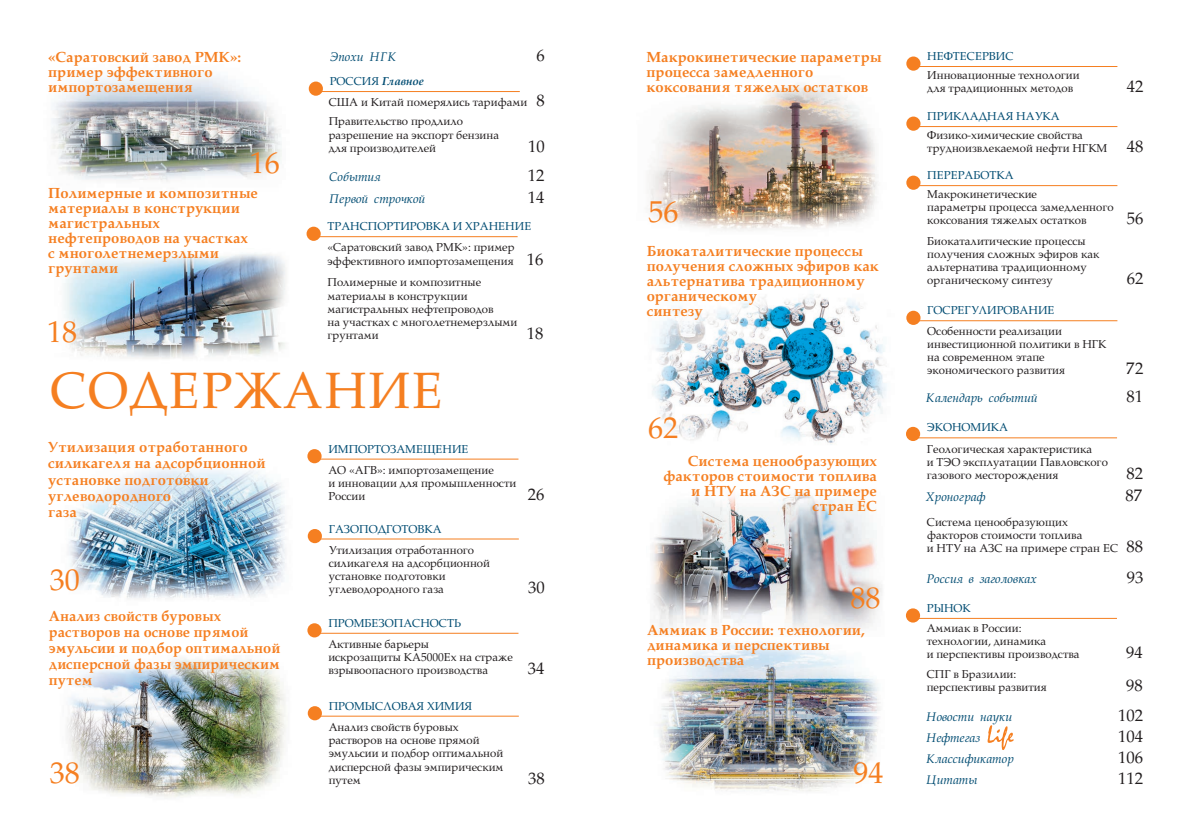
<style>
.page{position:relative;width:1191px;height:837px;background:#fff}
.page>*{position:absolute;margin:0;border:0;box-sizing:border-box;transform-origin:0 0}
.Text{font:49px "Palladium C";letter-spacing:.03em;color:#f57f21}
.Text-2{font:29px "Palladium C";color:#f57f21}
.Text-3{font:16px "Palladium C";color:#231f20}
.Text-4{font:700 14px/15px "Palladium C";color:#f57f21}
.t1{font:italic 12px "Palladium C";color:#004c72}
.Text-5{font:11px/13.2px "Palladium C";color:#231f20}
.t2{font:11px "Palladium C";color:#004c72}
.t3{font:italic 700 11px "Palladium C";color:#004c72}
.s1{font-weight:400;font-style:normal}
.s2{font-size:16px}
</style>
<div class="page">
<img style="left:64px;top:253px;width:222px;height:106px">
<img style="left:51px;top:74px;width:231px;height:108px">
<img style="left:67px;top:658px;width:219px;height:140px">
<img style="left:652px;top:490px;width:230px;height:143px">
<img style="left:658px;top:643px;width:223px;height:149px">
<img style="left:652px;top:294px;width:235px;height:151px">
<img style="left:648px;top:85px;width:229px;height:146px">
<img style="left:68px;top:467px;width:218px;height:131px">
<div style="left:309px;top:81px;width:14px;height:15px;background:#f57f21;border-radius:50%"></div>
<hr style="left:314px;top:91px;width:206px;height:1px;background:#f57f21">
<div style="left:306px;top:226px;width:15px;height:15px;background:#f57f21;border-radius:50%"></div>
<hr style="left:311px;top:236px;width:206px;height:1px;background:#f57f21">
<div style="left:906px;top:426px;width:14px;height:15px;background:#f57f21;border-radius:50%"></div>
<hr style="left:911px;top:437px;width:206px;height:1px;background:#f57f21">
<div style="left:906px;top:608px;width:14px;height:14px;background:#f57f21;border-radius:50%"></div>
<hr style="left:911px;top:617px;width:206px;height:1px;background:#f57f21">
<svg style="left:987px;top:725px;width:26px;height:24px"></svg>
<div style="left:307px;top:449px;width:14px;height:14px;background:#f57f21;border-radius:50%"></div>
<hr style="left:312px;top:458px;width:206px;height:1px;background:#f57f21">
<div style="left:906px;top:175px;width:14px;height:15px;background:#f57f21;border-radius:50%"></div>
<hr style="left:911px;top:185px;width:206px;height:1px;background:#f57f21">
<div style="left:308px;top:529px;width:14px;height:14px;background:#f57f21;border-radius:50%"></div>
<hr style="left:313px;top:538px;width:206px;height:1px;background:#f57f21">
<div style="left:906px;top:56px;width:14px;height:15px;background:#f57f21;border-radius:50%"></div>
<hr style="left:911px;top:66px;width:206px;height:1px;background:#f57f21">
<div style="left:906px;top:310px;width:14px;height:15px;background:#f57f21;border-radius:50%"></div>
<hr style="left:911px;top:320px;width:206px;height:1px;background:#f57f21">
<div style="left:307px;top:623px;width:14px;height:14px;background:#f57f21;border-radius:50%"></div>
<hr style="left:312px;top:632px;width:206px;height:1px;background:#f57f21">
<div style="left:308px;top:706px;width:14px;height:14px;background:#f57f21;border-radius:50%"></div>
<hr style="left:313px;top:715px;width:206px;height:1px;background:#f57f21">
<div style="left:906px;top:116px;width:14px;height:15px;background:#f57f21;border-radius:50%"></div>
<hr style="left:911px;top:126px;width:206px;height:1px;background:#f57f21">
<p class="Text-4" style="left:48px;top:49px;width:194px">«Саратовский завод РМК»: пример эффективного импортозамещения</p>
<p class="Text-2" style="left:250px;top:144px;width:32px">16</p>
<p class="Text-4" style="left:48px;top:185px;width:211px">Полимерные и композитные материалы в конструкции магистральных нефтепроводов на участках с многолетнемерзлыми грунтами</p>
<p class="Text-2" style="left:47px;top:312px;width:32px">18</p>
<p class="t1" style="left:330px;top:50px;width:69px">Эпохи НГК</p>
<p class="Text-3" style="left:536px;top:45px;width:10px">6</p>
<p class="t3" style="left:330px;top:75px;width:96px"><span class="s1">РОССИЯ</span> Главное</p>
<p class="Text-5" style="left:329px;top:96px;width:218px">США и Китай померялись тарифами <span class="s2">8</span></p>
<p class="Text-5" style="left:329px;top:115px;width:172px">Правительство продлило разрешение на экспорт бензина для производителей</p>
<p class="Text-3" style="left:528px;top:136px;width:18px">10</p>
<p class="t1" style="left:329px;top:170px;width:53px">События</p>
<p class="Text-3" style="left:528px;top:165px;width:18px">12</p>
<p class="t1" style="left:329px;top:192px;width:97px">Первой строчкой</p>
<p class="Text-3" style="left:528px;top:187px;width:18px">14</p>
<p class="t2" style="left:327px;top:219px;width:205px">ТРАНСПОРТИРОВКА И ХРАНЕНИЕ</p>
<p class="Text-5" style="left:327px;top:241px;width:218px">«Саратовский завод РМК»: пример эффективного импортозамещения <span class="s2">16</span></p>
<p class="Text-5" style="left:327px;top:276px;width:191px">Полимерные и композитные материалы в конструкции магистральных нефтепроводов<br>на участках с многолетнемерзлыми грунтами</p>
<p class="Text-3" style="left:527px;top:323px;width:18px">18</p>
<p class="Text" style="left:50px;top:359px;width:394px">СОДЕРЖАНИЕ</p>
<p class="Text-4" style="left:48px;top:439px;width:219px;line-height:16px">Утилизация отработанного силикагеля на адсорбционной установке подготовки углеводородного<br>газа</p>
<p class="Text-2" style="left:50px;top:560px;width:32px">30</p>
<p class="Text-4" style="left:49px;top:608px;width:233px;line-height:16px">Анализ свойств буровых растворов на основе прямой эмульсии и подбор оптимальной дисперсной фазы эмпирическим путем</p>
<p class="Text-2" style="left:50px;top:753px;width:32px">38</p>
<p class="t2" style="left:328px;top:441px;width:142px">ИМПОРТОЗАМЕЩЕНИЕ</p>
<p class="Text-5" style="left:328px;top:463px;width:189px">АО «АГВ»: импортозамещение<br>и инновации для промышленности<br>России</p>
<p class="t2" style="left:329px;top:521px;width:115px">ГАЗОПОДГОТОВКА</p>
<p class="Text-5" style="left:329px;top:543px;width:163px">Утилизация отработанного силикагеля на адсорбционной установке подготовки углеводородного газа</p>
<p class="t2" style="left:328px;top:615px;width:134px">ПРОМБЕЗОПАСНОСТЬ</p>
<p class="Text-5" style="left:328px;top:637px;width:186px">Активные барьеры<br>искрозащиты KA5000Ex на страже взрывоопасного производства</p>
<p class="t2" style="left:329px;top:698px;width:145px">ПРОМЫСЛОВАЯ ХИМИЯ</p>
<p class="Text-5" style="left:329px;top:720px;width:176px">Анализ свойств буровых растворов на основе прямой эмульсии и подбор оптимальной дисперсной фазы эмпирическим путем</p>
<p class="Text-3" style="left:528px;top:484px;width:18px">26</p>
<p class="Text-3" style="left:528px;top:577px;width:18px">30</p>
<p class="Text-3" style="left:528px;top:658px;width:18px">34</p>
<p class="Text-3" style="left:528px;top:767px;width:18px">38</p>
<p class="Text-4" style="left:646px;top:49px;width:236px">Макрокинетические параметры процесса замедленного коксования тяжелых остатков</p>
<p class="Text-2" style="left:648px;top:193px;width:32px">56</p>
<p class="Text-4" style="left:646px;top:243px;width:234px">Биокаталитические процессы получения сложных эфиров как альтернативa традиционному органическому<br>синтезу</p>
<p class="Text-2" style="left:648px;top:409px;width:32px">62</p>
<p class="Text-4" style="left:663px;top:453px;width:215px;text-align:right">Система ценообразующих факторов стоимости топлива и НТУ на АЗС на примере стран ЕС</p>
<p class="Text-2" style="left:850px;top:578px;width:32px">88</p>
<p class="Text-4" style="left:647px;top:622px;width:219px">Аммиак в России: технологии, динамика и перспективы производства</p>
<p class="Text-2" style="left:853px;top:754px;width:32px">94</p>
<p class="t2" style="left:927px;top:49px;width:88px">НЕФТЕСЕРВИС</p>
<p class="Text-5" style="left:927px;top:69px;width:154px">Инновационные технологии для традиционных методов</p>
<p class="Text-3" style="left:1126px;top:76px;width:18px">42</p>
<p class="t2" style="left:927px;top:109px;width:134px">ПРИКЛАДНАЯ НАУКА</p>
<p class="Text-5" style="left:927px;top:129px;width:218px">Физико-химические свойства трудноизвлекаемой нефти НГКМ <span class="s2">48</span></p>
<p class="t2" style="left:927px;top:168px;width:88px">ПЕРЕРАБОТКА</p>
<p class="Text-5" style="left:927px;top:188px;width:188px">Макрокинетические<br>параметры процесса замедленного коксования тяжелых остатков</p>
<p class="Text-5" style="left:927px;top:234px;width:174px">Биокаталитические процессы получения сложных эфиров как альтернативa традиционному органическому синтезу</p>
<p class="t2" style="left:927px;top:303px;width:129px">ГОСРЕГУЛИРОВАНИЕ</p>
<p class="Text-5" style="left:927px;top:324px;width:181px">Особенности реализации инвестиционной политики в НГК на современном этапе экономического развития</p>
<p class="Text-3" style="left:1126px;top:208px;width:18px">56</p>
<p class="Text-3" style="left:1126px;top:267px;width:18px">62</p>
<p class="Text-3" style="left:1126px;top:357px;width:19px">72</p>
<p class="t1" style="left:926px;top:390px;width:113px">Календарь событий</p>
<p class="Text-3" style="left:1126px;top:385px;width:18px">81</p>
<p class="t2" style="left:927px;top:419px;width:83px">ЭКОНОМИКА</p>
<p class="Text-5" style="left:927px;top:442px;width:182px">Геологическая характеристика<br>и ТЭО эксплуатации Павловского газового месторождения</p>
<p class="Text-3" style="left:1126px;top:462px;width:18px">82</p>
<p class="Text-5" style="left:927px;top:515px;width:218px">Система ценообразующих<br>факторов стоимости топлива<br>и НТУ на АЗС на примере стран ЕС <span class="s2">88</span></p>
<p class="t1" style="left:925px;top:489px;width:62px">Хронограф</p>
<p class="Text-3" style="left:1125px;top:485px;width:19px">87</p>
<p class="t1" style="left:926px;top:572px;width:112px">Россия в заголовках</p>
<p class="Text-3" style="left:1126px;top:567px;width:18px">93</p>
<p class="t2" style="left:926px;top:601px;width:46px">РЫНОК</p>
<p class="Text-5" style="left:926px;top:621px;width:154px">Аммиак в России: технологии, динамика<br>и перспективы производства</p>
<p class="Text-3" style="left:1126px;top:642px;width:18px">94</p>
<p class="Text-5" style="left:926px;top:667px;width:121px">СПГ в Бразилии: перспективы развития</p>
<p class="Text-3" style="left:1126px;top:675px;width:18px">98</p>
<p class="t1" style="left:926px;top:709px;width:88px">Новости науки</p>
<p class="Text-3" style="left:1118px;top:705px;width:26px">102</p>
<p class="t1" style="left:926px;top:730px;width:55px">Нефтегаз</p>
<p class="Text-3" style="left:1118px;top:725px;width:26px">104</p>
<p class="t1" style="left:926px;top:751px;width:89px">Классификатор</p>
<p class="Text-3" style="left:1118px;top:746px;width:26px">106</p>
<p class="t1" style="left:926px;top:772px;width:53px">Цитаты</p>
<p class="Text-3" style="left:1118px;top:767px;width:26px">112</p>
</div>
